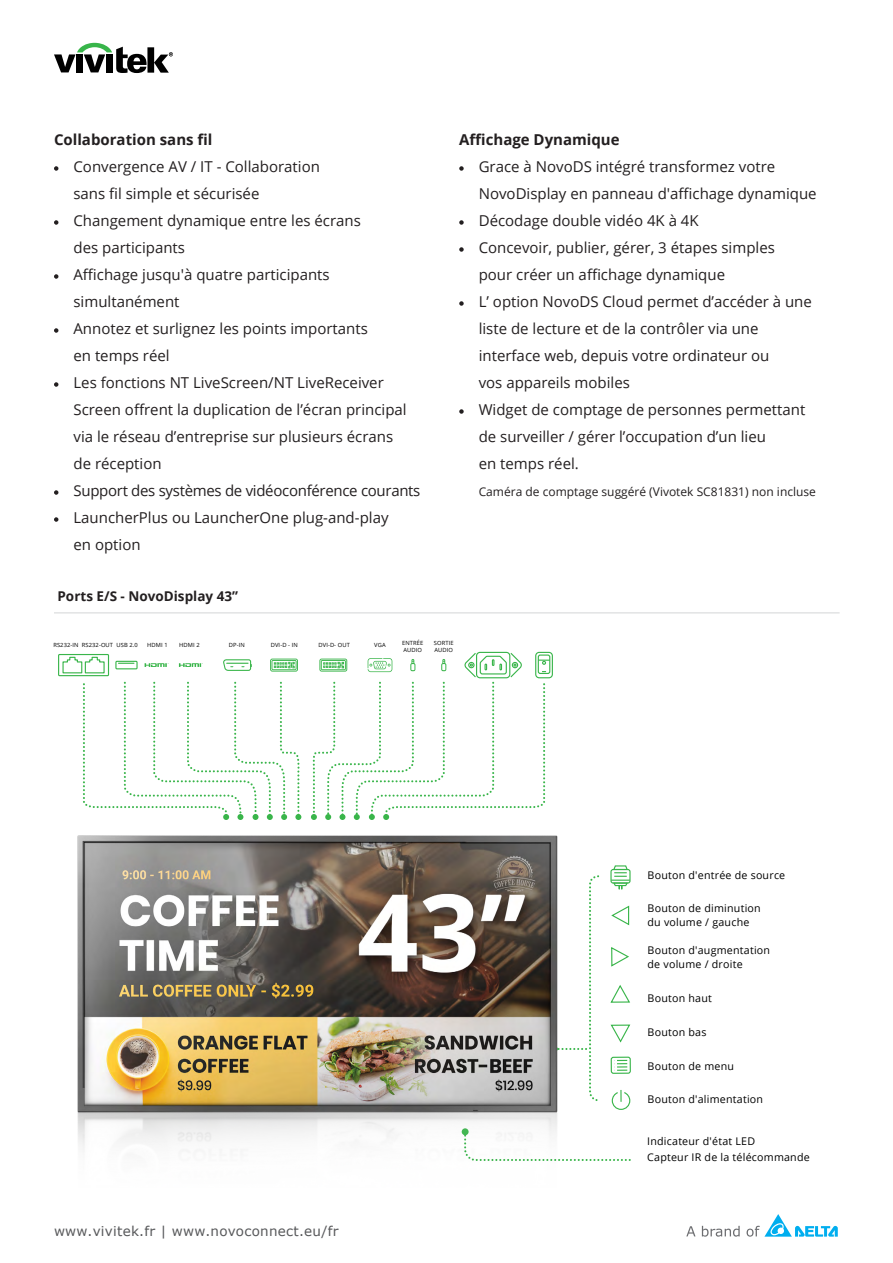
<style>
.page{position:relative;width:893px;height:1263px;background:#fff}
.page>*{position:absolute;margin:0;border:0;box-sizing:border-box;transform-origin:0 0}
.t1{font:15px/27px "Open Sans";color:#231f20}
.t2{font:700 15px "Open Sans";color:#231f20}
.t3{font:13.5px "Verdana";letter-spacing:.02em;color:#58595b}
.t4{font:700 13.5px "Open Sans";color:#231f20}
.t5{font:12px "Open Sans";color:#231f20}
.t6{font:10.65px/13.8px "Open Sans";letter-spacing:.02em;color:#000}
.t7{font:5.7px/6.9px "Open Sans";letter-spacing:.02em;color:#000}
</style>
<div class="page">
<svg style="left:83px;top:681px;width:217px;height:115px"></svg>
<div style="left:58px;top:654px;width:51px;height:22px;border:1px solid #39b54a"></div>
<svg style="left:62px;top:656px;width:43px;height:18px"></svg>
<div style="left:115px;top:661px;width:23px;height:8px;border:1px solid #39b54a"></div>
<svg style="left:119px;top:663px;width:15px;height:1px"></svg>
<svg style="left:223px;top:659px;width:29px;height:12px"></svg>
<svg style="left:145px;top:663px;width:24px;height:4px"></svg>
<svg style="left:179px;top:663px;width:24px;height:4px"></svg>
<div style="left:535px;top:652px;width:18px;height:26px;border:1px solid #39b54a;border-radius:3px"></div>
<svg style="left:312px;top:652px;width:238px;height:144px"></svg>
<svg style="left:270px;top:659px;width:28px;height:13px"></svg>
<div style="left:610px;top:869px;width:21px;height:15px;border:1px solid #39b54a;border-radius:2px"></div>
<svg style="left:611px;top:865px;width:19px;height:24px"></svg>
<svg style="left:611px;top:947px;width:18px;height:20px"></svg>
<svg style="left:611px;top:905px;width:19px;height:21px"></svg>
<svg style="left:610px;top:985px;width:20px;height:18px"></svg>
<svg style="left:610px;top:1024px;width:21px;height:19px"></svg>
<div style="left:611px;top:1056px;width:20px;height:18px;border:1px solid #39b54a;border-radius:2px"></div>
<svg style="left:614px;top:1060px;width:13px;height:11px"></svg>
<svg style="left:611px;top:1090px;width:20px;height:20px"></svg>
<svg style="left:605px;top:1159px;width:26px;height:2px"></svg>
<svg style="left:54px;top:43px;width:119px;height:30px"></svg>
<svg style="left:686px;top:1226px;width:9px;height:10px"></svg>
<svg style="left:702px;top:1226px;width:38px;height:10px"></svg>
<svg style="left:747px;top:1214px;width:91px;height:22px"></svg>
<hr style="left:54px;top:612px;width:786px;height:2px;background:#e2e3e4">
<svg style="left:459px;top:166px;width:5px;height:5px"></svg>
<svg style="left:459px;top:220px;width:5px;height:5px"></svg>
<svg style="left:459px;top:247px;width:5px;height:5px"></svg>
<svg style="left:459px;top:301px;width:5px;height:5px"></svg>
<svg style="left:459px;top:409px;width:5px;height:5px"></svg>
<svg style="left:54px;top:166px;width:4px;height:5px"></svg>
<svg style="left:54px;top:220px;width:4px;height:5px"></svg>
<svg style="left:54px;top:274px;width:4px;height:5px"></svg>
<svg style="left:54px;top:328px;width:4px;height:5px"></svg>
<svg style="left:54px;top:382px;width:4px;height:5px"></svg>
<svg style="left:54px;top:490px;width:4px;height:5px"></svg>
<svg style="left:54px;top:517px;width:4px;height:5px"></svg>
<img style="left:77px;top:796px;width:527px;height:365px">
<p class="t2" style="left:54px;top:129px;width:160px">Collaboration sans fil</p>
<p class="t1" style="left:73px;top:153px;width:348px">Convergence AV / IT - Collaboration<br>sans fil simple et sécurisée<br>Changement dynamique entre les écrans<br>des participants<br>Affichage jusqu'à quatre participants simultanément<br>Annotez et surlignez les points importants<br>en temps réel<br>Les fonctions NT LiveScreen/NT LiveReceiver Screen offrent la duplication de l’écran principal via le réseau d’entreprise sur plusieurs écrans<br>de réception<br>Support des systèmes de vidéoconférence courants LauncherPlus ou LauncherOne plug-and-play<br>en option</p>
<p class="t4" style="left:58px;top:587px;width:182px">Ports E/S - NovoDisplay 43’’</p>
<p class="t2" style="left:459px;top:129px;width:162px">Affichage Dynamique</p>
<p class="t1" style="left:479px;top:153px;width:339px">Grace à NovoDS intégré transformez votre NovoDisplay en panneau d'affichage dynamique Décodage double vidéo 4K à 4K<br>Concevoir, publier, gérer, 3 étapes simples<br>pour créer un affichage dynamique<br>L’ option NovoDS Cloud permet d’accéder à une liste de lecture et de la contrôler via une interface web, depuis votre ordinateur ou<br>vos appareils mobiles<br>Widget de comptage de personnes permettant de surveiller / gérer l’occupation d’un lieu<br>en temps réel.</p>
<p class="t5" style="left:479px;top:484px;width:339px">Caméra de comptage suggéré (Vivotek SC81831) non incluse</p>
<p class="t7" style="left:402px;top:639px;width:23px">ENTRÉE<br>AUDIO</p>
<p class="t7" style="left:116px;top:642px;width:23px">USB 2.0</p>
<p class="t7" style="left:147px;top:642px;width:22px">HDMI 1</p>
<p class="t7" style="left:179px;top:642px;width:22px">HDMI 2</p>
<p class="t7" style="left:229px;top:642px;width:17px">DP-IN</p>
<p class="t7" style="left:271px;top:642px;width:29px">DVI-D - IN</p>
<p class="t7" style="left:318px;top:642px;width:33px">DVI-D- OUT</p>
<p class="t7" style="left:374px;top:642px;width:13px">VGA</p>
<p class="t7" style="left:434px;top:639px;width:21px">SORTIE<br>AUDIO</p>
<p class="t7" style="left:53px;top:642px;width:61px">RS232-IN RS232-OUT</p>
<p class="t3" style="left:54px;top:1222px;width:286px">www.vivitek.fr | www.novoconnect.eu/fr</p>
<p class="t6" style="left:648px;top:867px;width:139px">Bouton d'entrée de source</p>
<p class="t6" style="left:648px;top:901px;width:115px">Bouton de diminution du volume / gauche</p>
<p class="t6" style="left:648px;top:943px;width:124px">Bouton d'augmentation de volume / droite</p>
<p class="t6" style="left:648px;top:991px;width:66px">Bouton haut</p>
<p class="t6" style="left:648px;top:1025px;width:60px">Bouton bas</p>
<p class="t6" style="left:648px;top:1058px;width:88px">Bouton de menu</p>
<p class="t6" style="left:648px;top:1092px;width:117px">Bouton d'alimentation</p>
<p class="t6" style="left:647px;top:1132px;width:164px;line-height:16.6px">Indicateur d'état LED<br>Capteur IR de la télécommande</p>
</div>
